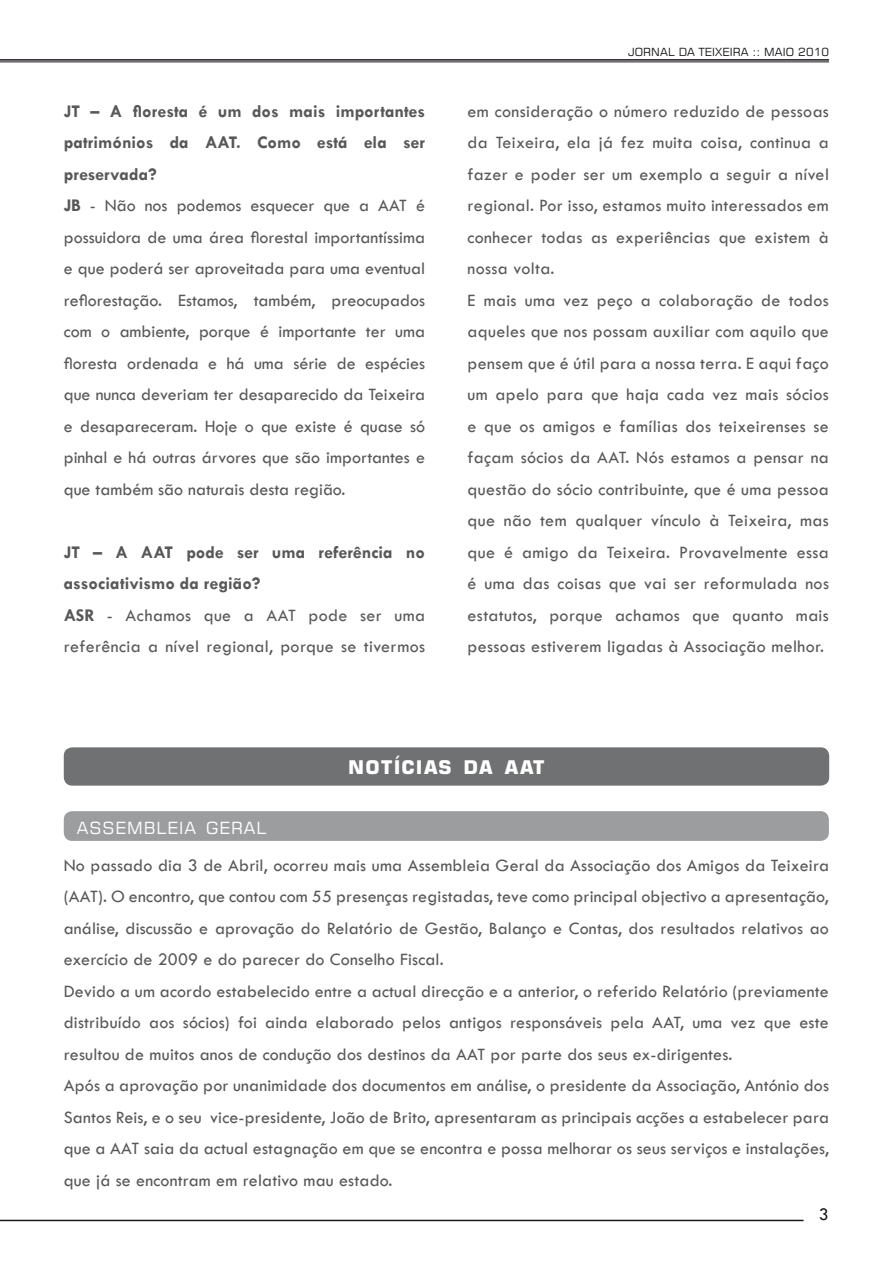
<style>
.page{position:relative;width:893px;height:1263px;background:#fff}
.page>*{position:absolute;margin:0;border:0;box-sizing:border-box;transform-origin:0 0}
.t1{font:700 18.9px "Square 721 BT";letter-spacing:.055em;color:#fff}
.t2{font:18px/31.5px "Tw Cen";letter-spacing:.01em;color:#58585a}
.t3{font:18px "Tw Cen";color:#1a171b}
.t4{font:16.8px "Square 721 BT";color:#fff}
.t5{font:11.25px "Square 721 BT";letter-spacing:.01em;color:#1a171b}
.s1{font-weight:700}
</style>
<div class="page">
<hr style="left:0;top:59px;width:829px;height:2px;background:#1a171b">
<hr style="left:0;top:62px;width:829px;height:1px;background:#1a171b">
<hr style="left:0;top:1220px;width:803px;height:1px;background:#1a171b">
<div style="left:64px;top:811px;width:765px;height:30px;background:#9c9d9f;border-radius:9px"></div>
<div style="left:64px;top:747px;width:765px;height:39px;background:#707173;border-radius:9px"></div>
<p class="t2" style="left:64px;top:95px;width:363px"><span class="s1">JT – A floresta é um dos mais importantes patrimónios da AAT. Como está ela ser preservada?<br>JB</span> - Não nos podemos esquecer que a AAT é possuidora de uma área florestal importantíssima e que poderá ser aproveitada para uma eventual reflorestação. Estamos, também, preocupados com o ambiente, porque é importante ter uma floresta ordenada e há uma série de espécies que nunca deveriam ter desaparecido da Teixeira e desapareceram. Hoje o que existe é quase só pinhal e há outras árvores que são importantes e que também são naturais desta região.</p>
<p class="t2" style="left:64px;top:536px;width:363px"><span class="s1">JT – A AAT pode ser uma referência no associativismo da região?<br>ASR</span> - Achamos que a AAT pode ser uma referência a nível regional, porque se tivermos</p>
<p class="t5" style="left:628px;top:44px;width:202px">JORNAL DA TEIXEIRA :: MAIO 2010</p>
<p class="t2" style="left:468px;top:95px;width:363px">em consideração o número reduzido de pessoas da Teixeira, ela já fez muita coisa, continua a fazer e poder ser um exemplo a seguir a nível regional. Por isso, estamos muito interessados em conhecer todas as experiências que existem à nossa volta.<br>E mais uma vez peço a colaboração de todos aqueles que nos possam auxiliar com aquilo que pensem que é útil para a nossa terra. E aqui faço um apelo para que haja cada vez mais sócios e que os amigos e famílias dos teixeirenses se façam sócios da AAT. Nós estamos a pensar na questão do sócio contribuinte, que é uma pessoa que não tem qualquer vínculo à Teixeira, mas que é amigo da Teixeira. Provavelmente essa é uma das coisas que vai ser reformulada nos estatutos, porque achamos que quanto mais pessoas estiverem ligadas à Associação melhor.</p>
<p class="t1" style="left:348px;top:756px;width:198px">NOTÍCIAS DA AAT</p>
<p class="t4" style="left:77px;top:818px;width:51px">ASSEMBLEIA</p>
<p class="t4" style="left:206px;top:818px;width:26px">GERAL</p>
<p class="t2" style="left:64px;top:849px;width:767px">No passado dia 3 de Abril, ocorreu mais uma Assembleia Geral da Associação dos Amigos da Teixeira (AAT). O encontro, que contou com 55 presenças registadas, teve como principal objectivo a apresentação, análise, discussão e aprovação do Relatório de Gestão, Balanço e Contas, dos resultados relativos ao exercício de 2009 e do parecer do Conselho Fiscal.<br>Devido a um acordo estabelecido entre a actual direcção e a anterior, o referido Relatório (previamente distribuído aos sócios) foi ainda elaborado pelos antigos responsáveis pela AAT, uma vez que este resultou de muitos anos de condução dos destinos da AAT por parte dos seus ex-dirigentes.<br>Após a aprovação por unanimidade dos documentos em análise, o presidente da Associação, António dos Santos Reis, e o seu vice-presidente, João de Brito, apresentaram as principais acções a estabelecer para que a AAT saia da actual estagnação em que se encontra e possa melhorar os seus serviços e instalações, que já se encontram em relativo mau estado.</p>
<p class="t3" style="left:819px;top:1204px;width:11px">3</p>
</div>
